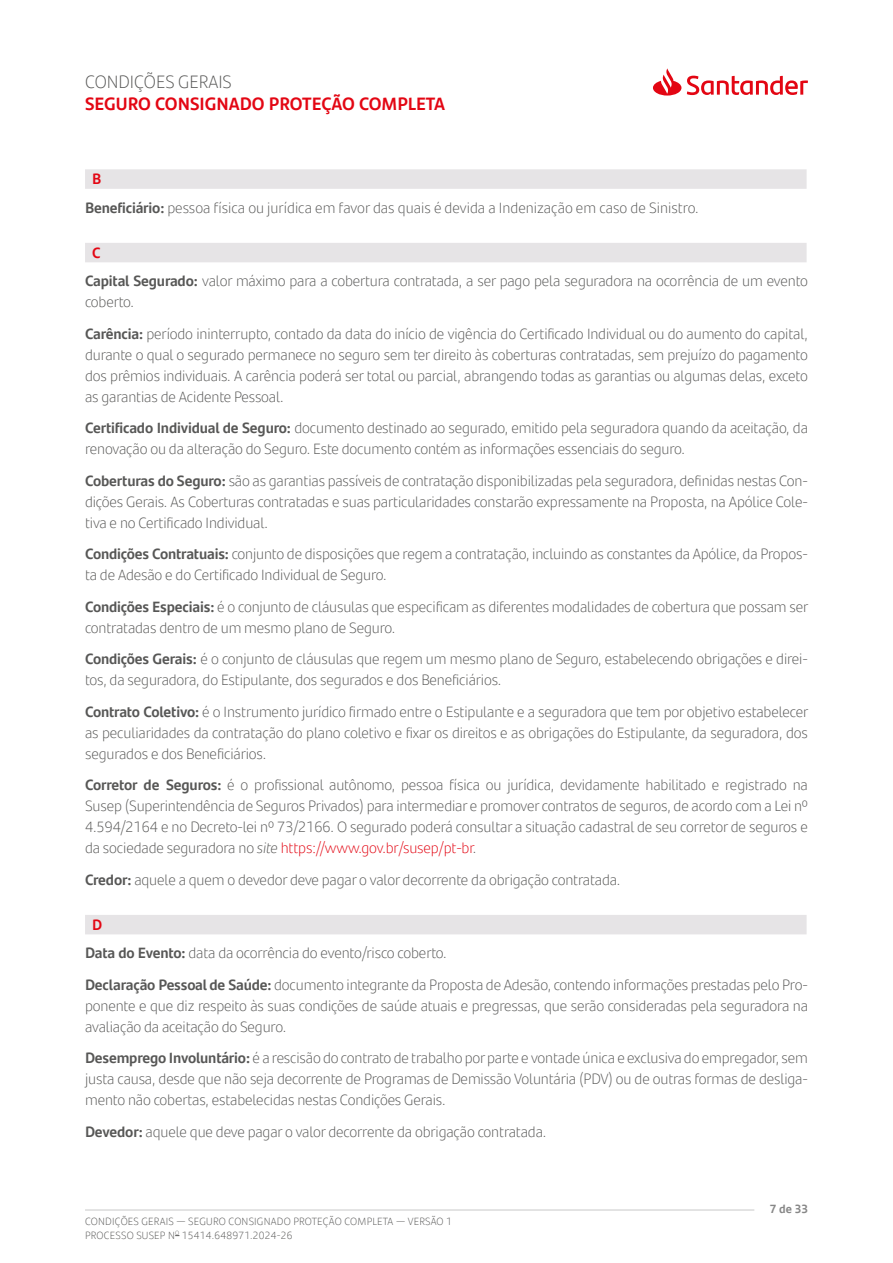
<style>
.page{position:relative;width:893px;height:1263px;background:#fff}
.page>*{position:absolute;margin:0;border:0;box-sizing:border-box;transform-origin:0 0}
.t1{font:700 18px "Santander Text";color:#e30613}
.t2{font:300 18px "Santander Text";color:#575756}
.t3{font:300 15px/21px "Santander Text";letter-spacing:-.01em;color:#575756}
.t4{font:700 12px "Santander Text";color:#878787}
.t5{font:300 10.5px/13.5px "Santander Text";letter-spacing:.02em;color:#575756}
.s1{font-weight:700;color:#e30613}
.s2{font-weight:700}
.s3{font-style:italic}
.s4{color:#e30613}
</style>
<div class="page">
<hr style="left:85px;top:1209px;width:669px;height:2px;background:#dadada">
<svg style="left:653px;top:68px;width:155px;height:28px"></svg>
<div style="left:85px;top:169px;width:722px;height:20px;background:#e6e4e6"></div>
<div style="left:85px;top:243px;width:722px;height:19px;background:#e6e4e6"></div>
<div style="left:85px;top:915px;width:722px;height:19px;background:#e6e4e6"></div>
<p class="t2" style="left:85px;top:68px;width:148px">CONDIÇÕES GERAIS</p>
<p class="t1" style="left:85px;top:90px;width:362px">SEGURO CONSIGNADO PROTEÇÃO COMPLETA</p>
<p class="t3" style="left:85px;top:164px;width:615px;line-height:28.5px;text-indent:7px"><span class="s1">B<br></span><span class="s2">Beneficiário:</span> pessoa física ou jurídica em favor das quais é devida a Indenização em caso de Sinistro.</p>
<p class="t3" style="left:85px;top:238px;width:724px;line-height:28.5px;text-indent:7px"><span class="s1">C<br></span><span class="s2">Capital Segurado:</span> valor máximo para a cobertura contratada, a ser pago pela seguradora na ocorrência de um evento</p>
<p class="t3" style="left:85px;top:286px;width:724px;line-height:31.5px">coberto.<br><span class="s2">Carência:</span> período ininterrupto, contado da data do início de vigência do Certificado Individual ou do aumento do capital,</p>
<p class="t3" style="left:85px;top:343px;width:724px;text-align:justify">durante o qual o segurado permanece no seguro sem ter direito às coberturas contratadas, sem prejuízo do pagamento dos prêmios individuais. A carência poderá ser total ou parcial, abrangendo todas as garantias ou algumas delas, exceto as garantias de Acidente Pessoal.</p>
<p class="t3" style="left:85px;top:417px;width:724px"><span class="s2">Certificado Individual de Seguro:</span> documento destinado ao segurado, emitido pela seguradora quando da aceitação, da renovação ou da alteração do Seguro. Este documento contém as informações essenciais do seguro.</p>
<p class="t3" style="left:85px;top:469px;width:724px;text-align:justify"><span class="s2">Coberturas do Seguro:</span> são as garantias passíveis de contratação disponibilizadas pela seguradora, definidas nestas Con&shy;dições Gerais. As Coberturas contratadas e suas particularidades constarão expressamente na Proposta, na Apólice Cole&shy;tiva e no Certificado Individual.</p>
<p class="t3" style="left:85px;top:543px;width:724px"><span class="s2">Condições Contratuais:</span> conjunto de disposições que regem a contratação, incluindo as constantes da Apólice, da Propos&shy;ta de Adesão e do Certificado Individual de Seguro.</p>
<p class="t3" style="left:85px;top:595px;width:725px"><span class="s2">Condições Especiais:</span> é o conjunto de cláusulas que especificam as diferentes modalidades de cobertura que possam ser contratadas dentro de um mesmo plano de Seguro.</p>
<p class="t3" style="left:85px;top:648px;width:724px"><span class="s2">Condições Gerais:</span> é o conjunto de cláusulas que regem um mesmo plano de Seguro, estabelecendo obrigações e direi&shy;tos, da seguradora, do Estipulante, dos segurados e dos Beneficiários.</p>
<p class="t3" style="left:85px;top:700px;width:725px;text-align:justify"><span class="s2">Contrato Coletivo:</span> é o Instrumento jurídico firmado entre o Estipulante e a seguradora que tem por objetivo estabelecer as peculiaridades da contratação do plano coletivo e fixar os direitos e as obrigações do Estipulante, da seguradora, dos segurados e dos Beneficiários.</p>
<p class="t3" style="left:85px;top:774px;width:724px;text-align:justify"><span class="s2">Corretor de Seguros:</span> é o profissional autônomo, pessoa física ou jurídica, devidamente habilitado e registrado na Susep (Superintendência de Seguros Privados) para intermediar e promover contratos de seguros, de acordo com a Lei nº 4.594/2164 e no Decreto-lei nº 73/2166. O segurado poderá consultar a situação cadastral de seu corretor de seguros e da sociedade seguradora no <span class="s3">site</span> <span class="s4">https://www.gov.br/susep/pt-br</span>.</p>
<p class="t3" style="left:85px;top:868px;width:537px"><span class="s2">Credor:</span> aquele a quem o devedor deve pagar o valor decorrente da obrigação contratada.</p>
<p class="t3" style="left:85px;top:910px;width:363px;line-height:28.5px;text-indent:7px"><span class="s1">D<br></span><span class="s2">Data do Evento:</span> data da ocorrência do evento/risco coberto.</p>
<p class="t3" style="left:85px;top:973px;width:724px;text-align:justify"><span class="s2">Declaração Pessoal de Saúde:</span> documento integrante da Proposta de Adesão, contendo informações prestadas pelo Pro&shy;ponente e que diz respeito às suas condições de saúde atuais e pregressas, que serão consideradas pela seguradora na avaliação da aceitação do Seguro.</p>
<p class="t3" style="left:85px;top:1047px;width:724px;text-align:justify"><span class="s2">Desemprego Involuntário:</span> é a rescisão do contrato de trabalho por parte e vontade única e exclusiva do empregador, sem justa causa, desde que não seja decorrente de Programas de Demissão Voluntária (PDV) ou de outras formas de desliga&shy;mento não cobertas, estabelecidas nestas Condições Gerais.</p>
<p class="t3" style="left:85px;top:1120px;width:463px"><span class="s2">Devedor:</span> aquele que deve pagar o valor decorrente da obrigação contratada.</p>
<p class="t5" style="left:85px;top:1214px;width:369px">CONDIÇÕES GERAIS — SEGURO CONSIGNADO PROTEÇÃO COMPLETA — VERSÃO 1<br>PROCESSO SUSEP N<sup>O</sup> 15414.648971.2024-26</p>
<p class="t4" style="left:770px;top:1200px;width:40px">7 de 33</p>
</div>
